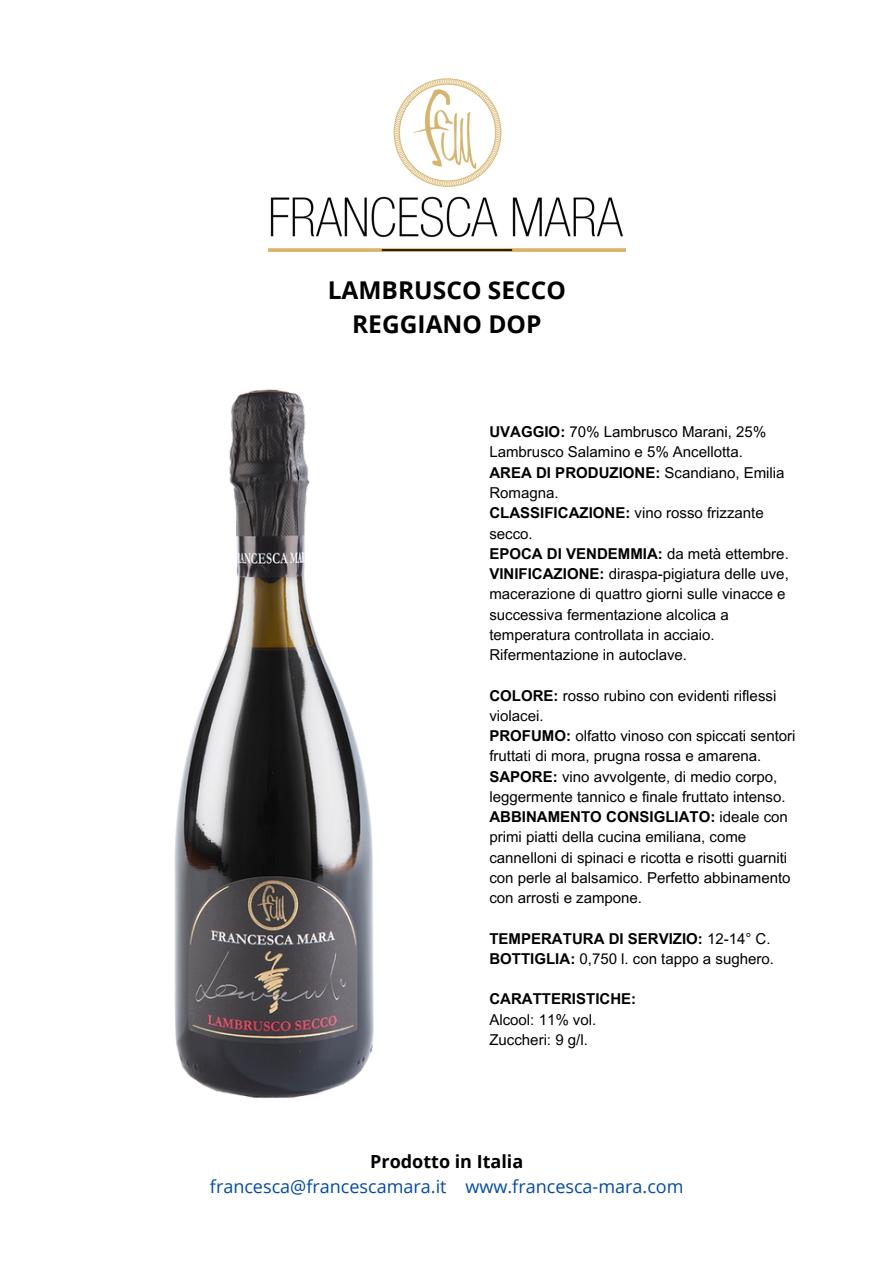
<style>
.page{position:relative;width:894px;height:1264px;background:#fff}
.page>*{position:absolute;margin:0;border:0;box-sizing:border-box;transform-origin:0 0}
.t1{font:700 24.45px/33.9px "Open Sans";color:#000;text-align:center}
.t2{font:18px/24.8px "Open Sans";color:#004aad;text-align:center}
.t3{font:15px/20.2px "Arial MT Pro";color:#000}
.t4{font:700 15px "Arial MT Pro";color:#000}
.s1{font-weight:700}
.s2{font-weight:400}
.s3{font-weight:700;color:#000}
</style>
<div class="page">
<img style="left:174px;top:389px;width:200px;height:709px">
<img style="left:268px;top:78px;width:356px;height:173px">
<p class="t1" style="left:327px;top:272px;width:240px">LAMBRUSCO SECCO<br>REGGIANO DOP</p>
<p class="t3" style="left:489px;top:423px;width:278px"><span class="s1">UVAGGIO:</span> 70% Lambrusco Marani, 25%<br>Lambrusco Salamino e 5% Ancellotta.</p>
<p class="t3" style="left:489px;top:464px;width:296px"><span class="s1">AREA DI PRODUZIONE:</span> Scandiano, Emilia<br>Romagna.</p>
<p class="t3" style="left:489px;top:504px;width:276px"><span class="s1">CLASSIFICAZIONE:</span> vino rosso frizzante secco.</p>
<p class="t4" style="left:489px;top:548px;width:301px">EPOCA DI VENDEMMIA: <span class="s2">da metà ettembre.</span></p>
<p class="t3" style="left:489px;top:565px;width:301px"><span class="s1">VINIFICAZIONE:</span> diraspa-pigiatura delle uve, macerazione di quattro giorni sulle vinacce e successiva fermentazione alcolica a temperatura controllata in acciaio.</p>
<p class="t3" style="left:489px;top:646px;width:199px">Rifermentazione in autoclave.</p>
<p class="t3" style="left:489px;top:687px;width:288px"><span class="s1">COLORE:</span> rosso rubino con evidenti riflessi violacei.</p>
<p class="t3" style="left:489px;top:727px;width:307px"><span class="s1">PROFUMO:</span> olfatto vinoso con spiccati sentori fruttati di mora, prugna rossa e amarena.</p>
<p class="t3" style="left:489px;top:768px;width:297px"><span class="s1">SAPORE:</span> vino avvolgente, di medio corpo, leggermente tannico e finale fruttato intenso.</p>
<p class="t3" style="left:489px;top:808px;width:302px"><span class="s1">ABBINAMENTO CONSIGLIATO:</span> ideale con primi piatti della cucina emiliana, come cannelloni di spinaci e ricotta e risotti guarniti con perle al balsamico. Perfetto abbinamento con arrosti e zampone.</p>
<p class="t4" style="left:489px;top:932px;width:282px">TEMPERATURA DI SERVIZIO: <span class="s2">12-14° C.</span></p>
<p class="t3" style="left:489px;top:950px;width:286px"><span class="s1">BOTTIGLIA:</span> 0,750 l. con tappo a sughero.</p>
<p class="t4" style="left:489px;top:993px;width:148px">CARATTERISTICHE:</p>
<p class="t3" style="left:489px;top:1011px;width:108px">Alcool: 11% vol.</p>
<p class="t3" style="left:489px;top:1031px;width:100px">Zuccheri: 9 g/l.</p>
<h2 class="t2" style="left:210px;top:1149px;width:475px"><span class="s3">Prodotto in Italia<br></span>francesca@francescamara.it www.francesca-mara.com</h2>
</div>
